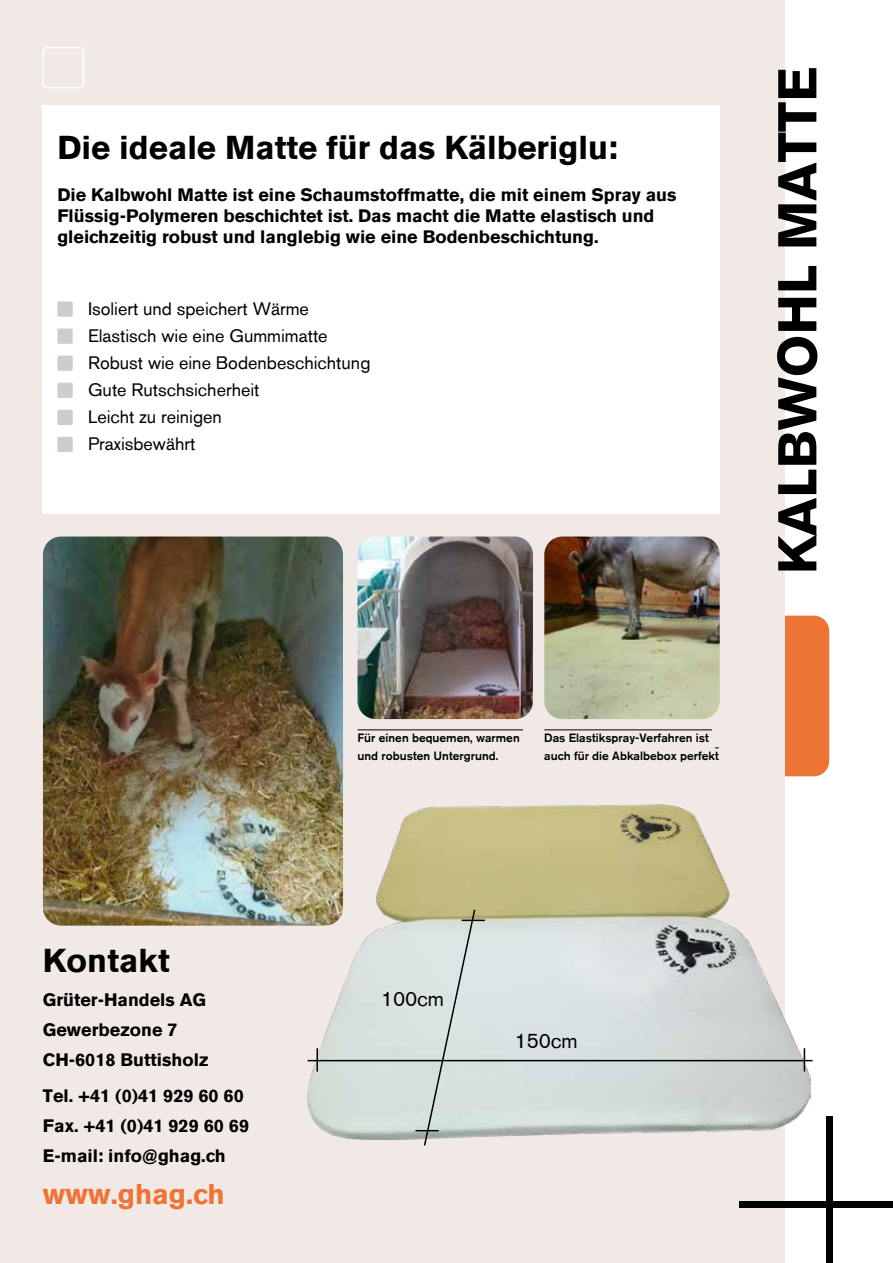
<style>
.page{position:relative;width:893px;height:1263px;background:#fff}
.page>*{position:absolute;margin:0;border:0;box-sizing:border-box;transform-origin:0 0}
.t1{font:700 54px "Akzidenz Grotesk BE";color:#000}
.t2{font:700 33px "Akzidenz Grotesk BE";color:#000}
.t3{font:700 28.5px "Akzidenz Grotesk BE";color:#ee7435}
.t4{font:21px "Akzidenz Grotesk BE";letter-spacing:-.01em;color:#000101}
.t5{font:700 18px/30px "Akzidenz Grotesk BE";color:#000}
.t6{font:18px/27px "Akzidenz Grotesk BE";color:#000}
.t7{font:500 12px/18px "Akzidenz Grotesk BE";color:#000}
</style>
<div class="page">
<div style="left:668px;top:616px;width:161px;height:160px;background:#ee7435;border-radius:15px"></div>
<div style="left:0;top:0;width:784px;height:1263px;background:#f1e9e6"></div>
<div style="left:43px;top:105px;width:677px;height:408px;background:#fff"></div>
<div style="left:43px;top:47px;width:41px;height:41px;border:2px solid #fff;border-radius:4px"></div>
<hr style="left:358px;top:730px;width:165px;height:1px;background:#000">
<img style="left:43px;top:536px;width:300px;height:390px">
<div style="left:57px;top:301px;width:16px;height:16px;background:#d1cbc9"></div>
<div style="left:57px;top:328px;width:16px;height:16px;background:#d1cbc9"></div>
<img style="left:358px;top:536px;width:175px;height:183px">
<img style="left:307px;top:804px;width:503px;height:336px">
<img style="left:544px;top:536px;width:176px;height:183px">
<hr style="left:544px;top:730px;width:168px;height:1px;background:#000">
<div style="left:57px;top:356px;width:16px;height:15px;background:#d1cbc9"></div>
<div style="left:57px;top:383px;width:16px;height:15px;background:#d1cbc9"></div>
<div style="left:57px;top:410px;width:16px;height:15px;background:#d1cbc9"></div>
<div style="left:57px;top:437px;width:16px;height:15px;background:#d1cbc9"></div>
<hr style="left:308px;top:1060px;width:504px;height:1px;background:#000101">
<hr style="left:316px;top:1048px;width:2px;height:23px;background:#000101">
<svg style="left:804px;top:1048px;width:1px;height:23px"></svg>
<svg style="left:415px;top:908px;width:61px;height:238px;background:#ced7d2"></svg>
<hr style="left:462px;top:919px;width:23px;height:2px;background:#000101">
<div style="left:739px;top:1201px;width:154px;height:6px;background:#000101"></div>
<div style="left:826px;top:1116px;width:6px;height:147px;background:#000101"></div>
<h2 class="t2" style="left:57px;top:128px;width:562px">Die ideale Matte für das Kälberiglu:</h2>
<p class="t5" style="left:57px;top:185px;width:621px;line-height:21px">Die Kalbwohl Matte ist eine Schaumstoffmatte, die mit einem Spray aus<br>Flüssig-Polymeren beschichtet ist. Das macht die Matte elastisch und gleichzeitig robust und langlebig wie eine Bodenbeschichtung.</p>
<p class="t6" style="left:88px;top:295px;width:284px">Isoliert und speichert Wärme<br>Elastisch wie eine Gummimatte<br>Robust wie eine Bodenbeschichtung<br>Gute Rutschsicherheit<br>Leicht zu reinigen<br>Praxisbewährt</p>
<h1 class="t1" style="left:766px;top:574px;width:509px;rotate:-90deg">KALBWOHL MATTE</h1>
<p class="t7" style="left:358px;top:729px;width:164px">Für einen bequemen, warmen und robusten Untergrund.</p>
<p class="t7" style="left:544px;top:729px;width:176px">Das Elastikspray-Verfahren ist auch für die Abkalbebox perfekt</p>
<h2 class="t2" style="left:43px;top:942px;width:128px">Kontakt</h2>
<p class="t5" style="left:43px;top:985px;width:167px">Grüter-Handels AG<br>Gewerbezone 7<br>CH-6018 Buttisholz</p>
<p class="t5" style="left:43px;top:1081px;width:208px">Tel. +41 (0)41 929 60 60<br>Fax. +41 (0)41 929 60 69<br>E-mail: info@ghag.ch</p>
<h3 class="t3" style="left:43px;top:1177px;width:183px">www.ghag.ch</h3>
<p class="t4" style="left:381px;top:986px;width:65px">100cm</p>
<p class="t4" style="left:515px;top:1028px;width:65px">150cm</p>
</div>
